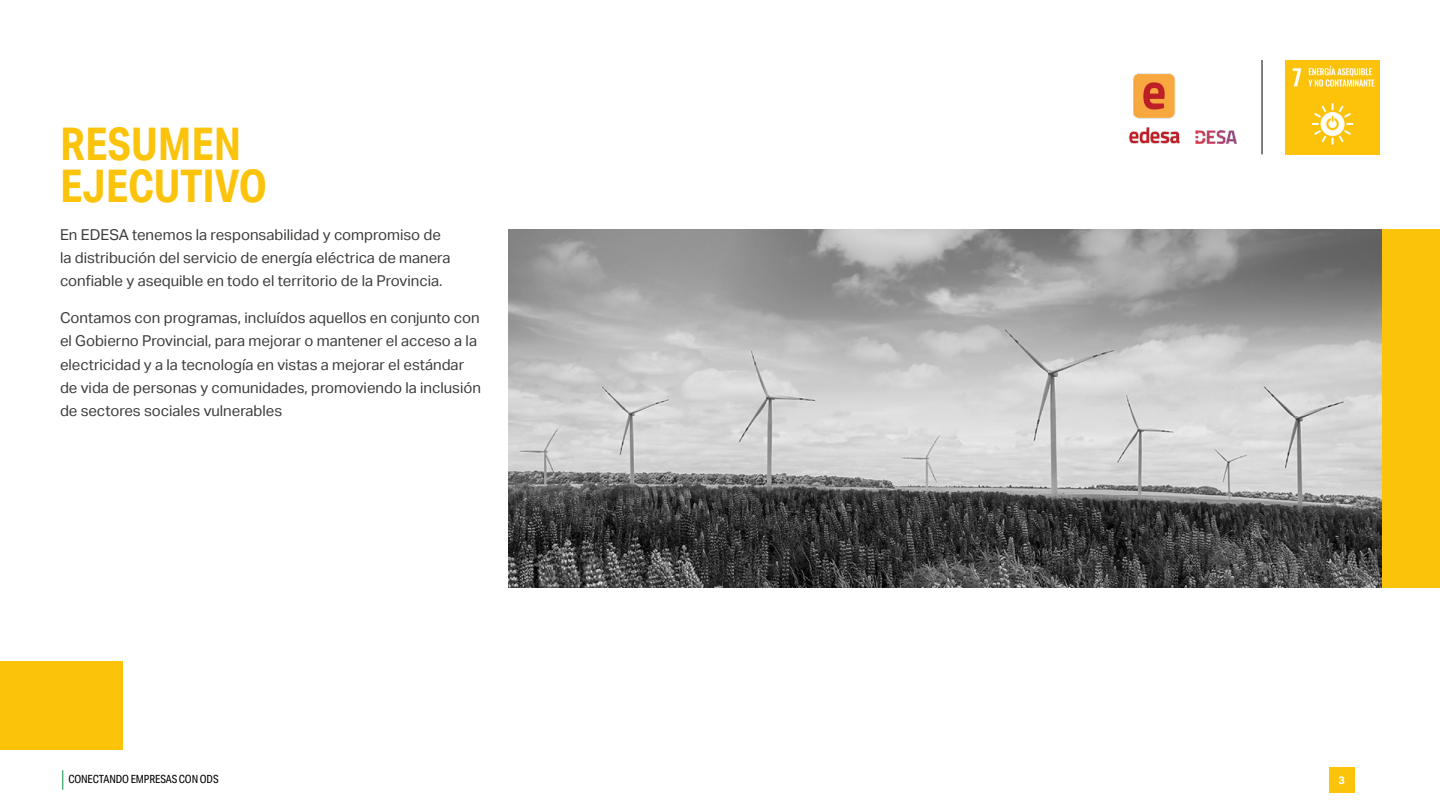
<style>
.page{position:relative;width:1440px;height:810px;background:#fff}
.page>*{position:absolute;margin:0;border:0;box-sizing:border-box;transform-origin:0 0}
.t1{font:700 45px/42.8px "Aktiv Grotesk Cd";color:#fcc30b}
.t2{font:15px/23.2px "Aktiv Grotesk";color:#3c3c3b}
.t3{font:11.25px "Aktiv Grotesk Cd";letter-spacing:-.01em;color:#000}
.t4{font:700 10.88px "Aktiv Grotesk";color:#fff}
</style>
<div class="page">
<svg style="left:62px;top:770px;width:1px;height:20px"></svg>
<div style="left:1329px;top:767px;width:25px;height:26px;background:#fcc30b"></div>
<img style="left:1285px;top:60px;width:95px;height:95px">
<hr style="left:1262px;top:60px;width:1px;height:94px;background:#000">
<img style="left:1128px;top:73px;width:52px;height:71px">
<img style="left:1195px;top:130px;width:43px;height:14px">
<div style="left:1380px;top:229px;width:60px;height:359px;background:#fcc30b"></div>
<div style="left:0;top:661px;width:123px;height:89px;background:#fcc30b"></div>
<img style="left:508px;top:229px;width:874px;height:359px">
<h1 class="t1" style="left:60px;top:122px;width:209px">RESUMEN<br>EJECUTIVO</h1>
<p class="t2" style="left:60px;top:223px;width:392px">En EDESA tenemos la responsabilidad y compromiso de la distribución del servicio de energía eléctrica de manera confiable y asequible en todo el territorio de la Provincia.</p>
<p class="t2" style="left:60px;top:306px;width:423px">Contamos con programas, incluídos aquellos en conjunto con el Gobierno Provincial, para mejorar o mantener el acceso a la electricidad y a la tecnología en vistas a mejorar el estándar de vida de personas y comunidades, promoviendo la inclusión de sectores sociales vulnerables</p>
<p class="t3" style="left:68px;top:773px;width:152px">CONECTANDO EMPRESAS CON ODS</p>
<p class="t4" style="left:1338px;top:774px;width:8px">3</p>
</div>
